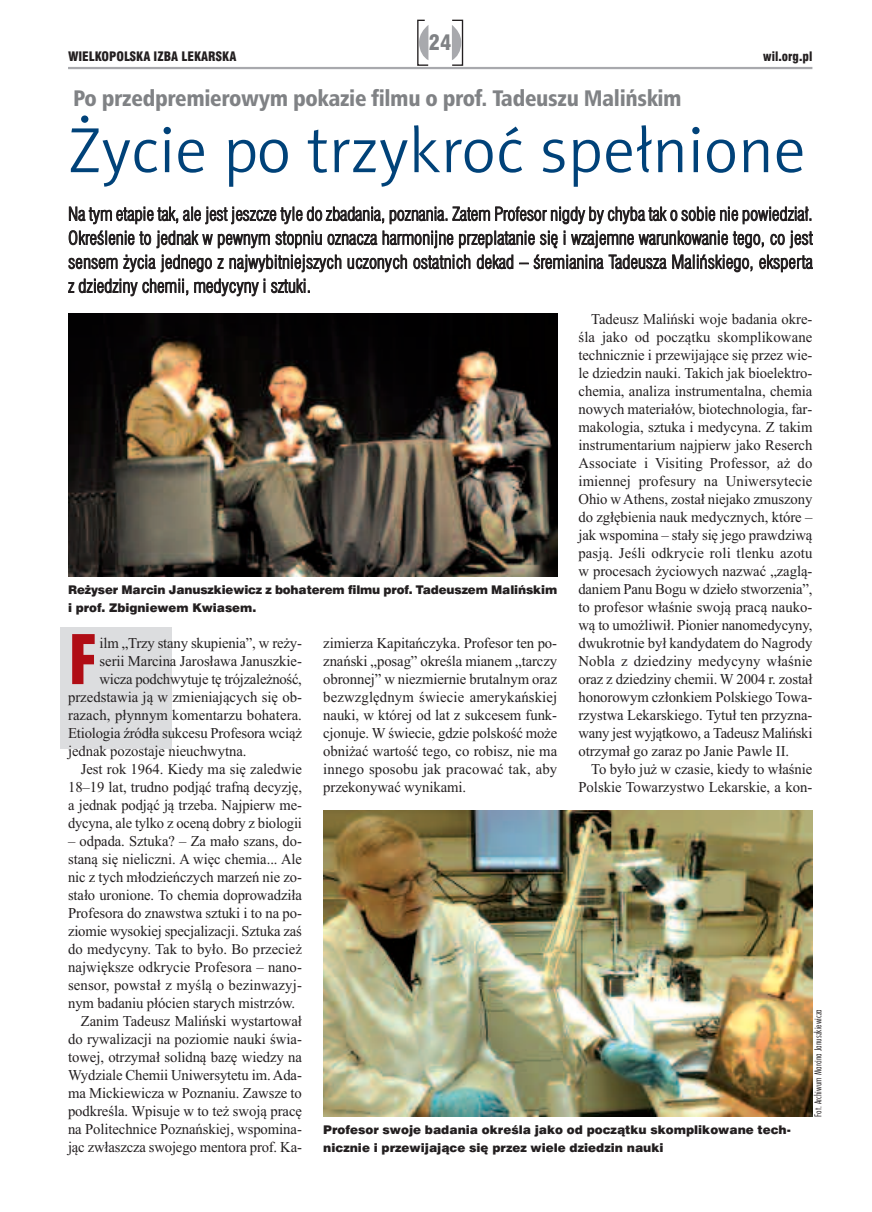
<style>
.page{position:relative;width:872px;height:1212px;background:#fff}
.page>*{position:absolute;margin:0;border:0;box-sizing:border-box;transform-origin:0 0}
.t1{font:900 condensed 74.25px "Myriad Pro";color:#b00d15}
.t2{font:64.5px "Naomi Sans EFNTT Light";color:#004279}
.t3{font:22.5px "Humnst 777 Blk Cn EU";letter-spacing:-.015em;color:#808285}
.t4{font:21px "Swis 721 Blk Cn EU";color:#808285}
.t5{font:18px/24px "Swis 721 Lt Cn EU";color:#231f20;text-align:justify}
.t6{font:15px/18px "Times New Roman";letter-spacing:-.005em;color:#231f20;text-align:justify}
.t7{font:12.75px "Swis 721 Blk Cn EU";color:#231f20}
.t8{font:12px/18px "Swis 721 Blk EU";color:#231f20}
.t9{font:10.5px "Futura TEE Ligh Cond";color:#231f20}
</style>
<div class="page">
<div style="left:60px;top:627px;width:111px;height:122px;background:#dcdddf"></div>
<div style="left:451px;top:20px;width:12px;height:46px;border:1px solid #231f20"></div>
<svg style="left:452px;top:25px;width:9px;height:35px"></svg>
<svg style="left:417px;top:19px;width:12px;height:47px"></svg>
<hr style="left:68px;top:67px;width:744px;height:2px;background:#a8a9ad">
<img style="left:68px;top:313px;width:489px;height:263px">
<img style="left:323px;top:810px;width:489px;height:306px">
<h3 class="t4" style="left:429px;top:30px;width:24px">24</h3>
<p class="t7" style="left:68px;top:48px;width:170px">WIELKOPOLSKA IZBA LEKARSKA</p>
<p class="t7" style="left:763px;top:48px;width:51px">wil.org.pl</p>
<h3 class="t3" style="left:73px;top:84px;width:610px">Po przedpremierowym pokazie filmu o prof. Tadeuszu Malińskim</h3>
<h2 class="t2" style="left:68px;top:113px;width:739px">Życie po trzykroć spełnione</h2>
<p class="t5" style="left:68px;top:202px;width:746px">Na tym etapie tak, ale jest jeszcze tyle do zbadania, poznania. Zatem Profesor nigdy by chyba tak o sobie nie powiedział.<br>Określenie to jednak w pewnym stopniu oznacza harmonijne przeplatanie się i wzajemne warunkowanie tego, co jest sensem życia jednego z najwybitniejszych uczonych ostatnich dekad – śremianina Tadeusza Malińskiego, eksperta z dziedziny chemii, medycyny i sztuki.</p>
<p class="t6" style="left:578px;top:310px;width:235px;text-indent:13px">Tadeusz Maliński woje badania okre&shy;śla jako od początku skomplikowane technicznie i przewijające się przez wie&shy;le dziedzin nauki. Takich jak bioelektro&shy;chemia, analiza instrumentalna, chemia nowych materiałów, biotechnologia, far&shy;makologia, sztuka i medycyna. Z takim instrumentarium najpierw jako Reserch Associate i Visiting Professor, aż do imiennej profesury na Uniwersytecie Ohio w Athens, został niejako zmuszony do zgłębienia nauk medycznych, które – jak wspomina – stały się jego prawdziwą pasją. Jeśli odkrycie roli tlenku azotu w procesach życiowych nazwać „zaglą&shy;daniem Panu Bogu w dzieło stworzenia”, to profesor właśnie swoją pracą nauko&shy;wą to umożliwił. Pionier nanomedycyny, dwukrotnie był kandydatem do Nagrody Nobla z dziedziny medycyny właśnie oraz z dziedziny chemii. W 2004 r. został honorowym członkiem Polskiego Towa&shy;rzystwa Lekarskiego. Tytuł ten przyzna&shy;wany jest wyjątkowo, a Tadeusz Maliński otrzymał go zaraz po Janie Pawle II.</p>
<p class="t6" style="left:578px;top:760px;width:235px;text-align:right">To było już w czasie, kiedy to właśnie<br>Polskie Towarzystwo Lekarskie, a kon-</p>
<p class="t8" style="left:68px;top:581px;width:490px">Reżyser Marcin Januszkiewicz z bohaterem filmu prof. Tadeuszem Malińskim i prof. Zbigniewem Kwiasem.</p>
<h1 class="t1" style="left:68px;top:633px;width:31px">F</h1>
<p class="t6" style="left:100px;top:634px;width:204px">ilm „Trzy stany skupienia”, w reży-</p>
<p class="t6" style="left:323px;top:634px;width:235px">zimierza Kapitańczyka. Profesor ten po&shy;znański „posag” określa mianem „tarczy obronnej” w niezmiernie brutalnym oraz bezwzględnym świecie amerykańskiej nauki, w której od lat z sukcesem funk&shy;cjonuje. W świecie, gdzie polskość może obniżać wartość tego, co robisz, nie ma innego sposobu jak pracować tak, aby przekonywać wynikami.</p>
<p class="t6" style="left:100px;top:652px;width:204px">serii Marcina Jarosława Januszkie-</p>
<p class="t6" style="left:100px;top:670px;width:204px">wicza podchwytuje tę trójzależność,</p>
<p class="t6" style="left:68px;top:688px;width:235px">przedstawia ją w zmieniających się ob-</p>
<p class="t6" style="left:68px;top:706px;width:235px">razach, płynnym komentarzu bohatera.</p>
<p class="t6" style="left:68px;top:724px;width:235px">Etiologia źródła sukcesu Profesora wciąż</p>
<p class="t6" style="left:68px;top:742px;width:180px">jednak pozostaje nieuchwytna.</p>
<p class="t6" style="left:81px;top:760px;width:223px">Jest rok 1964. Kiedy ma się zaledwie</p>
<p class="t6" style="left:68px;top:778px;width:235px">18–19 lat, trudno podjąć trafną decyzję,</p>
<p class="t6" style="left:68px;top:796px;width:235px">a jednak podjąć ją trzeba. Najpierw me-</p>
<p class="t6" style="left:68px;top:814px;width:235px">dycyna, ale tylko z oceną dobry z biologii</p>
<p class="t6" style="left:68px;top:832px;width:235px">– odpada. Sztuka? – Za mało szans, do-</p>
<p class="t6" style="left:68px;top:850px;width:235px">staną się nieliczni. A więc chemia... Ale</p>
<p class="t6" style="left:68px;top:868px;width:235px">nic z tych młodzieńczych marzeń nie zo-</p>
<p class="t6" style="left:68px;top:886px;width:235px">stało uronione. To chemia doprowadziła</p>
<p class="t6" style="left:68px;top:904px;width:235px">Profesora do znawstwa sztuki i to na po-</p>
<p class="t6" style="left:68px;top:922px;width:235px">ziomie wysokiej specjalizacji. Sztuka zaś</p>
<p class="t6" style="left:68px;top:940px;width:235px">do medycyny. Tak to było. Bo przecież</p>
<p class="t6" style="left:68px;top:958px;width:235px">największe odkrycie Profesora – nano-</p>
<p class="t6" style="left:68px;top:976px;width:235px">sensor, powstał z myślą o bezinwazyj-</p>
<p class="t6" style="left:68px;top:994px;width:229px">nym badaniu płócien starych mistrzów.</p>
<p class="t6" style="left:81px;top:1012px;width:223px">Zanim Tadeusz Maliński wystartował</p>
<p class="t6" style="left:68px;top:1030px;width:235px">do rywalizacji na poziomie nauki świa-</p>
<p class="t6" style="left:68px;top:1048px;width:235px">towej, otrzymał solidną bazę wiedzy na</p>
<p class="t6" style="left:68px;top:1066px;width:235px">Wydziale Chemii Uniwersytetu im.Ada-</p>
<p class="t6" style="left:68px;top:1084px;width:235px">ma Mickiewicza w Poznaniu. Zawsze to</p>
<p class="t6" style="left:68px;top:1102px;width:235px">podkreśla. Wpisuje w to też swoją pracę</p>
<p class="t6" style="left:68px;top:1120px;width:235px">na Politechnice Poznańskiej, wspomina-</p>
<p class="t6" style="left:68px;top:1138px;width:235px">jąc zwłaszcza swojego mentora prof. Ka-</p>
<p class="t9" style="left:812px;top:1117px;width:109px;rotate:-90deg">Fot. Archiwum Marcina Januszkiewicza</p>
<p class="t8" style="left:323px;top:1121px;width:469px">Profesor swoje badania określa jako od początku skomplikowane tech&shy;nicznie i przewijające się przez wiele dziedzin nauki</p>
</div>
